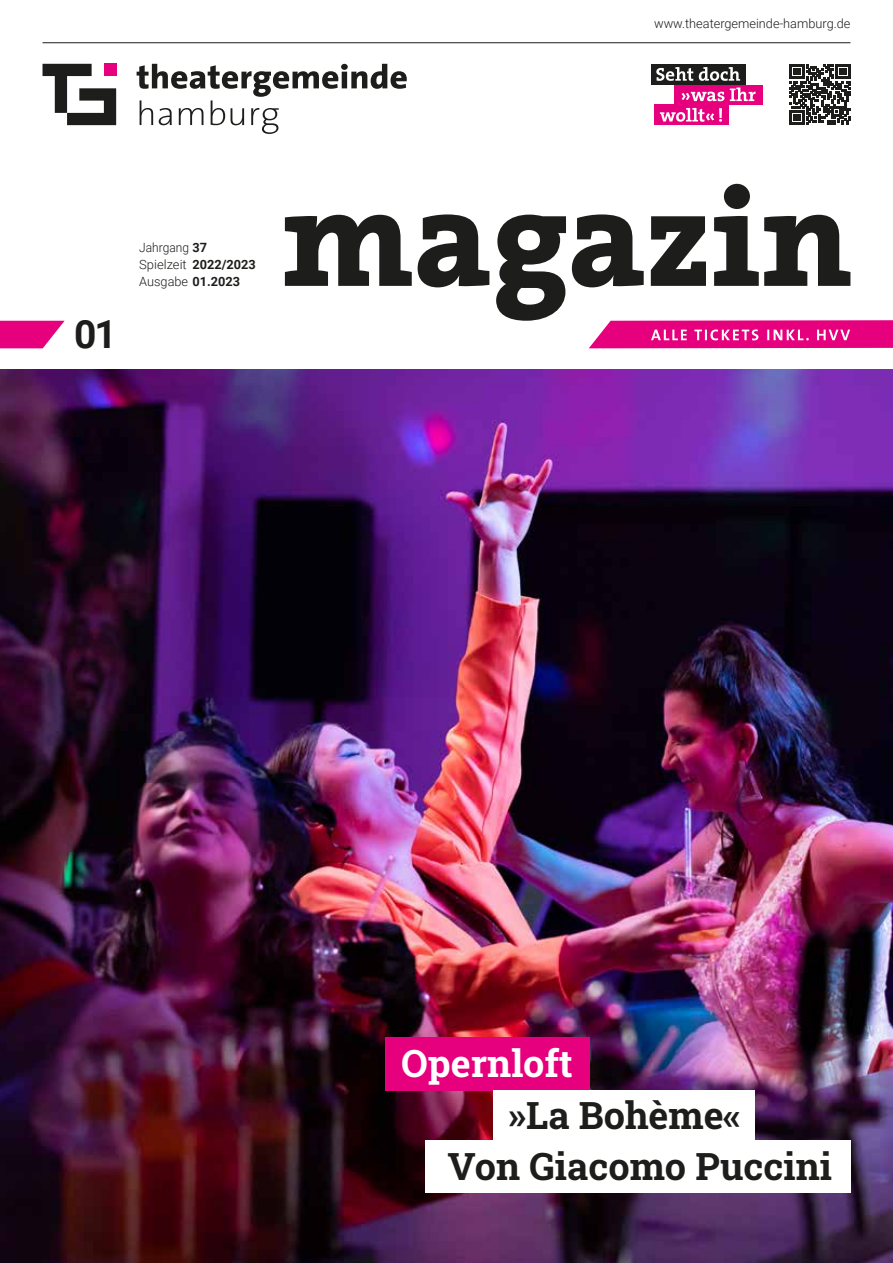
<style>
.page{position:relative;width:893px;height:1263px;background:#fff}
.page>*{position:absolute;margin:0;border:0;box-sizing:border-box;transform-origin:0 0}
.t1{font:700 39px "Roboto";color:#1d1d1b}
.t2{font:37.8px/51.4px "Roboto Slab";color:#1d1d1b}
.t3{font:37.8px "Roboto Slab";color:#fff}
.t4{font:300 12.75px/17.1px "Roboto";color:#1d1d1b;scale:.94 1}
.t5{font:300 12.75px "Roboto";color:#1d1d1b}
.s1{font-weight:700}
</style>
<div class="page">
<img style="left:0;top:370px;width:893px;height:893px">
<hr style="left:43px;top:42px;width:807px;height:1px;background:#1d1d1b">
<svg style="left:137px;top:64px;width:270px;height:70px"></svg>
<svg style="left:43px;top:64px;width:73px;height:61px"></svg>
<svg style="left:285px;top:184px;width:565px;height:137px"></svg>
<div style="left:651px;top:64px;width:94px;height:21px;background:#1d1d1b"></div>
<div style="left:674px;top:85px;width:88px;height:19px;background:#e6007e"></div>
<div style="left:654px;top:104px;width:75px;height:21px;background:#e6007e"></div>
<svg style="left:660px;top:108px;width:62px;height:14px"></svg>
<svg style="left:681px;top:87px;width:75px;height:14px"></svg>
<svg style="left:656px;top:67px;width:84px;height:14px"></svg>
<svg style="left:790px;top:64px;width:60px;height:61px"></svg>
<svg style="left:0;top:321px;width:65px;height:27px"></svg>
<svg style="left:589px;top:320px;width:304px;height:28px;background:#e9228f"></svg>
<div style="left:425px;top:1141px;width:425px;height:52px;background:#fff"></div>
<div style="left:386px;top:1038px;width:204px;height:53px;background:#e6007e"></div>
<div style="left:493px;top:1091px;width:261px;height:52px;background:#fff"></div>
<h1 class="t1" style="left:74px;top:307px;width:44px">01</h1>
<p class="t4" style="left:139px;top:238px;width:125px">Jahrgang <span class="s1">37<br></span>Spielzeit <span class="s1">2022/2023<br></span>Ausgabe <span class="s1">01.2023</span></p>
<p class="t5" style="left:654px;top:14px;width:198px">www.theatergemeinde-hamburg.de</p>
<h2 class="t3" style="left:401px;top:1038px;width:173px">Opernloft</h2>
<h2 class="t2" style="left:447px;top:1088px;width:386px;text-indent:61px">»La Bohème«<br>Von Giacomo Puccini</h2>
</div>
